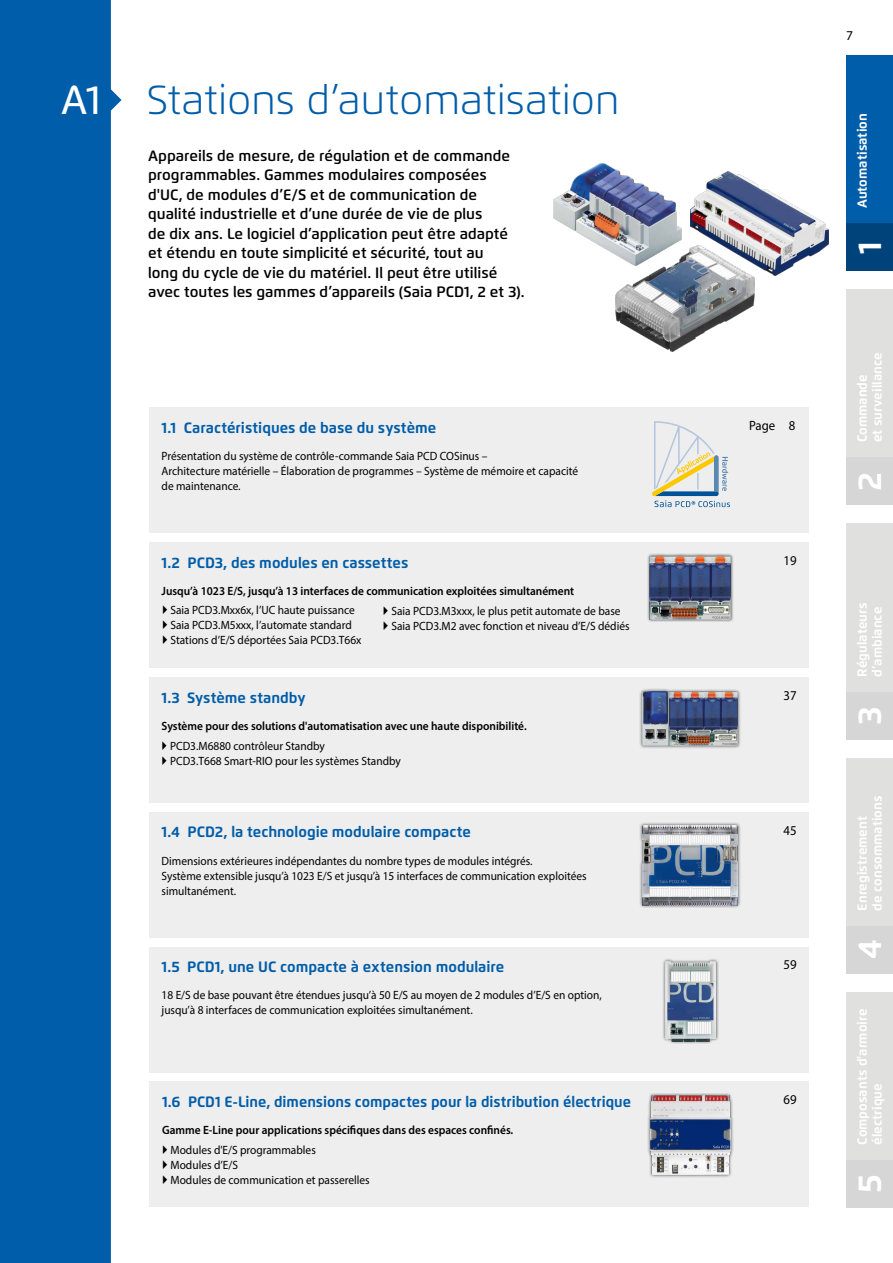
<style>
.page{position:relative;width:893px;height:1263px;background:#fff}
.page>*{position:absolute;margin:0;border:0;box-sizing:border-box;transform-origin:0 0}
.t1{font:300 40.5px "Flexo";color:#005da9}
.t2{font:500 40.5px "Flexo";color:#fff}
.t3{font:700 33px "Flexo";color:#fff}
.t4{font:600 15px/19.5px "Flexo";color:#000}
.Headline_Flexo_bold{font:700 15px "Flexo";color:#005da9}
.t5{font:13.5px "Myriad Pro";color:#000;scale:.95 1}
.t6{font:13.5px "Myriad Pro";color:#000}
.t7{font:700 13.2px/15px "Flexo";color:#fff}
._004_Grundtext_9_12{font:12px/15px "Myriad Pro";color:#000;scale:.95 1}
._004_Grundtext_9_12-2{font:600 12px "Myriad Pro";color:#000;scale:.95 1}
</style>
<div class="page">
<div style="left:846px;top:55px;width:47px;height:216px;background:#005da9"></div>
<div style="left:846px;top:223px;width:47px;height:48px;background:#00437b"></div>
<div style="left:846px;top:289px;width:47px;height:216px;background:#e0e0df"></div>
<div style="left:846px;top:458px;width:47px;height:47px;background:#d6d6d6"></div>
<div style="left:846px;top:524px;width:47px;height:215px;background:#e0e0df"></div>
<div style="left:846px;top:692px;width:47px;height:47px;background:#d6d6d6"></div>
<div style="left:846px;top:758px;width:47px;height:215px;background:#e0e0df"></div>
<div style="left:846px;top:926px;width:47px;height:47px;background:#d6d6d6"></div>
<div style="left:846px;top:992px;width:47px;height:216px;background:#e0e0df"></div>
<div style="left:846px;top:1160px;width:47px;height:48px;background:#d6d6d6"></div>
<svg style="left:0;top:0;width:122px;height:1263px;background:#156ab0"></svg>
<div style="left:149px;top:407px;width:659px;height:126px;background:#eee"></div>
<div style="left:149px;top:542px;width:659px;height:126px;background:#eee"></div>
<div style="left:149px;top:677px;width:659px;height:126px;background:#eee"></div>
<div style="left:149px;top:812px;width:659px;height:125px;background:#eee"></div>
<div style="left:149px;top:947px;width:659px;height:125px;background:#eee"></div>
<div style="left:149px;top:1081px;width:659px;height:126px;background:#eee"></div>
<div style="left:647px;top:553px;width:87px;height:69px;background:#000;opacity:.75"></div>
<img style="left:650px;top:556px;width:81px;height:63px">
<div style="left:640px;top:688px;width:102px;height:61px;background:#000;opacity:.75"></div>
<img style="left:643px;top:691px;width:95px;height:54px">
<div style="left:640px;top:822px;width:102px;height:86px;background:#000;opacity:.75"></div>
<img style="left:643px;top:826px;width:95px;height:79px">
<div style="left:662px;top:958px;width:57px;height:86px;background:#000;opacity:.75"></div>
<img style="left:665px;top:962px;width:50px;height:79px">
<div style="left:647px;top:1092px;width:87px;height:86px;background:#000;opacity:.75"></div>
<img style="left:650px;top:1096px;width:80px;height:79px">
<img style="left:690px;top:171px;width:139px;height:105px">
<svg style="left:652px;top:421px;width:78px;height:86px"></svg>
<img style="left:553px;top:163px;width:129px;height:92px">
<img style="left:616px;top:245px;width:139px;height:106px">
<p class="t2" style="left:61px;top:75px;width:41px">A1</p>
<p class="t1" style="left:147px;top:75px;width:474px">Stations d’automatisation</p>
<p class="t4" style="left:148px;top:146px;width:378px">Appareils de mesure, de régulation et de commande programmables. Gammes modulaires composées d'UC, de modules d’E/S et de communication de qualité industrielle et d’une durée de vie de plus<br>de dix ans. Le logiciel d’application peut être adapté et étendu en toute simplicité et sécurité, tout au<br>long du cycle de vie du matériel. Il peut être utilisé avec toutes les gammes d’appareils (Saia PCD1, 2 et 3).</p>
<p class="Headline_Flexo_bold" style="left:162px;top:419px;width:276px">1.1 Caractéristiques de base du système</p>
<p class="_004_Grundtext_9_12" style="left:162px;top:448px;width:440px">Présentation du système de contrôle-commande Saia PCD COSinus –<br>Architecture matérielle – Élaboration de programmes – Système de mémoire et capacité de maintenance.</p>
<p class="Headline_Flexo_bold" style="left:162px;top:553px;width:248px">1.2 PCD3, des modules en cassettes</p>
<p class="_004_Grundtext_9_12" style="left:170px;top:603px;width:196px">Saia PCD3.Mxx6x, l’UC haute puissance</p>
<p class="_004_Grundtext_9_12" style="left:170px;top:618px;width:192px">Saia PCD3.M5xxx, l’automate standard</p>
<p class="_004_Grundtext_9_12" style="left:170px;top:633px;width:203px">Stations d’E/S déportées Saia PCD3.T66x</p>
<p class="_004_Grundtext_9_12-2" style="left:162px;top:583px;width:436px">Jusqu’à 1023 E/S, jusqu’à 13 interfaces de communication exploitées simultanément</p>
<p class="_004_Grundtext_9_12" style="left:391px;top:603px;width:243px">Saia PCD3.M3xxx, le plus petit automate de base</p>
<p class="_004_Grundtext_9_12" style="left:391px;top:618px;width:252px">Saia PCD3.M2 avec fonction et niveau d’E/S dédiés</p>
<p class="Headline_Flexo_bold" style="left:162px;top:689px;width:145px">1.3 Système standby</p>
<p class="_004_Grundtext_9_12" style="left:170px;top:738px;width:245px">PCD3.M6880 contrôleur Standby<br>PCD3.T668 Smart-RIO pour les systèmes Standby</p>
<p class="_004_Grundtext_9_12-2" style="left:162px;top:719px;width:386px">Système pour des solutions d'automatisation avec une haute disponibilité.</p>
<p class="Headline_Flexo_bold" style="left:162px;top:823px;width:311px">1.4 PCD2, la technologie modulaire compacte</p>
<p class="_004_Grundtext_9_12" style="left:162px;top:853px;width:449px">Dimensions extérieures indépendantes du nombre types de modules intégrés.<br>Système extensible jusqu’à 1023 E/S et jusqu’à 15 interfaces de communication exploitées simultanément.</p>
<p class="Headline_Flexo_bold" style="left:162px;top:958px;width:344px">1.5 PCD1, une UC compacte à extension modulaire</p>
<p class="_004_Grundtext_9_12" style="left:162px;top:988px;width:465px">18 E/S de base pouvant être étendues jusqu’à 50 E/S au moyen de 2 modules d’E/S en option, jusqu’à 8 interfaces de communication exploitées simultanément.</p>
<p class="Headline_Flexo_bold" style="left:162px;top:1093px;width:471px">1.6 PCD1 E-Line, dimensions compactes pour la distribution électrique</p>
<p class="_004_Grundtext_9_12" style="left:170px;top:1142px;width:155px">Modules d'E/S programmables</p>
<p class="_004_Grundtext_9_12" style="left:170px;top:1157px;width:73px">Modules d’E/S</p>
<p class="_004_Grundtext_9_12" style="left:170px;top:1172px;width:211px">Modules de communication et passerelles</p>
<p class="_004_Grundtext_9_12-2" style="left:162px;top:1123px;width:371px">Gamme E-Line pour applications spécifiques dans des espaces confinés.</p>
<p class="t5" style="left:749px;top:417px;width:29px">Page</p>
<p class="t5" style="left:789px;top:417px;width:8px">8</p>
<p class="t5" style="left:783px;top:552px;width:15px">19</p>
<p class="t5" style="left:783px;top:687px;width:15px">37</p>
<p class="t5" style="left:783px;top:822px;width:15px">45</p>
<p class="t5" style="left:783px;top:957px;width:15px">59</p>
<p class="t5" style="left:783px;top:1091px;width:15px">69</p>
<p class="t6" style="left:846px;top:27px;width:8px">7</p>
<p class="t7" style="left:855px;top:208px;width:96px;rotate:-90deg">Automatisation</p>
<h2 class="t3" style="left:850px;top:254px;width:14px;rotate:-90deg">1</h2>
<p class="t7" style="left:855px;top:442px;width:91px;rotate:-90deg">Commande<br>et surveillance</p>
<h2 class="t3" style="left:850px;top:491px;width:20px;rotate:-90deg">2</h2>
<p class="t7" style="left:855px;top:676px;width:75px;rotate:-90deg">Régulateurs d’ambiance</p>
<h2 class="t3" style="left:850px;top:725px;width:20px;rotate:-90deg">3</h2>
<p class="t7" style="left:855px;top:911px;width:116px;rotate:-90deg">Enregistrement<br>de consommations</p>
<h2 class="t3" style="left:850px;top:959px;width:21px;rotate:-90deg">4</h2>
<p class="t7" style="left:855px;top:1145px;width:137px;rotate:-90deg">Composants d'armoire électrique</p>
<h2 class="t3" style="left:850px;top:1193px;width:20px;rotate:-90deg">5</h2>
</div>
